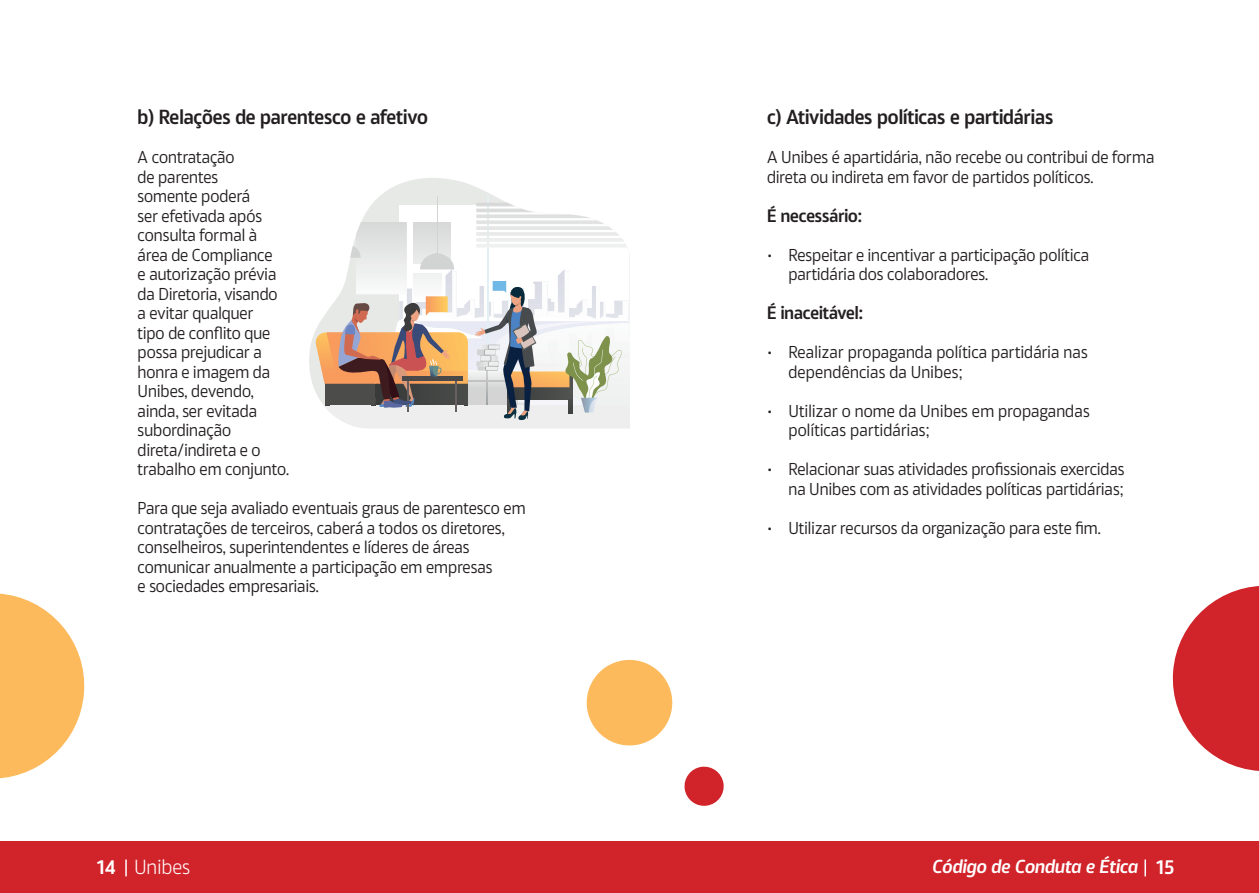
<style>
.page{position:relative;width:1259px;height:893px;background:#fff}
.page>*{position:absolute;margin:0;border:0;box-sizing:border-box;transform-origin:0 0}
.Títulos_Gerais{font:600 19.5px "Akwe Pro";letter-spacing:-.04em;color:#231f20}
.t1{font:300 19.5px "Akwe Pro";letter-spacing:-.03em;color:#fff}
.t2{font:italic 600 18px "Akwe Pro";letter-spacing:-.035em;color:#fff}
.t3{font:600 17.25px "Akwe Pro";letter-spacing:-.04em;color:#231f20}
.t4{font:16.5px/19.5px "Akwe Pro";letter-spacing:-.04em;color:#231f20}
.s1{font-weight:600}
.s2{font-style:normal;font-size:19.5px}
</style>
<div class="page">
<div style="left:627px;top:841px;width:632px;height:52px;background:#d1232a"></div>
<svg style="left:1144px;top:859px;width:2px;height:17px"></svg>
<div style="left:0;top:841px;width:629px;height:52px;background:#d1232a"></div>
<svg style="left:125px;top:859px;width:2px;height:17px"></svg>
<svg style="left:309px;top:178px;width:199px;height:212px"></svg>
<hr style="left:487px;top:196px;width:1px;height:192px;background:#e3f0f3">
<hr style="left:437px;top:196px;width:1px;height:63px;background:#d2d4d3">
<hr style="left:346px;top:196px;width:1px;height:53px;background:#d2d4d3">
<div style="left:308px;top:405px;width:321px;height:23px;background:linear-gradient(to right,#f6f6f6,#e9eae9)"></div>
<svg style="left:315px;top:203px;width:314px;height:222px"></svg>
<svg style="left:1172px;top:586px;width:87px;height:185px"></svg>
<svg style="left:0;top:593px;width:85px;height:186px"></svg>
<svg style="left:684px;top:766px;width:40px;height:40px"></svg>
<svg style="left:586px;top:659px;width:87px;height:87px"></svg>
<p class="Títulos_Gerais" style="left:137px;top:102px;width:292px">b) Relações de parentesco e afetivo</p>
<p class="t4" style="left:137px;top:146px;width:154px">A contratação<br>de parentes<br>somente poderá<br>ser efetivada após consulta formal à área de Compliance<br>e autorização prévia da Diretoria, visando a evitar qualquer<br>tipo de conflito que possa prejudicar a honra e imagem da<br>Unibes, devendo, ainda, ser evitada subordinação direta/indireta e o trabalho em conjunto.</p>
<p class="t4" style="left:137px;top:497px;width:390px">Para que seja avaliado eventuais graus de parentesco em contratações de terceiros, caberá a todos os diretores, conselheiros, superintendentes e líderes de áreas comunicar anualmente a participação em empresas<br>e sociedades empresariais.</p>
<p class="Títulos_Gerais" style="left:767px;top:102px;width:288px">c) Atividades políticas e partidárias</p>
<p class="t4" style="left:767px;top:146px;width:389px">A Unibes é apartidária, não recebe ou contribui de forma direta ou indireta em favor de partidos políticos.</p>
<p class="t3" style="left:767px;top:202px;width:97px">É necessário:</p>
<p class="t4" style="left:788px;top:244px;width:303px;text-indent:-21px">• Respeitar e incentivar a participação política partidária dos colaboradores.</p>
<p class="t3" style="left:767px;top:299px;width:98px">É inaceitável:</p>
<p class="t4" style="left:788px;top:341px;width:302px;text-indent:-21px">• Realizar propaganda política partidária nas dependências da Unibes;</p>
<p class="t4" style="left:788px;top:400px;width:303px;text-indent:-21px">• Utilizar o nome da Unibes em propagandas políticas partidárias;</p>
<p class="t4" style="left:767px;top:458px;width:360px;text-align:right">• Relacionar suas atividades profissionais exercidas na Unibes com as atividades políticas partidárias;</p>
<p class="t4" style="left:767px;top:517px;width:336px">• Utilizar recursos da organização para este fim.</p>
<p class="t1" style="left:97px;top:853px;width:95px"><span class="s1">14</span> Unibes</p>
<p class="t2" style="left:932px;top:852px;width:244px">Código de Conduta e Ética <span class="s2">15</span></p>
</div>
